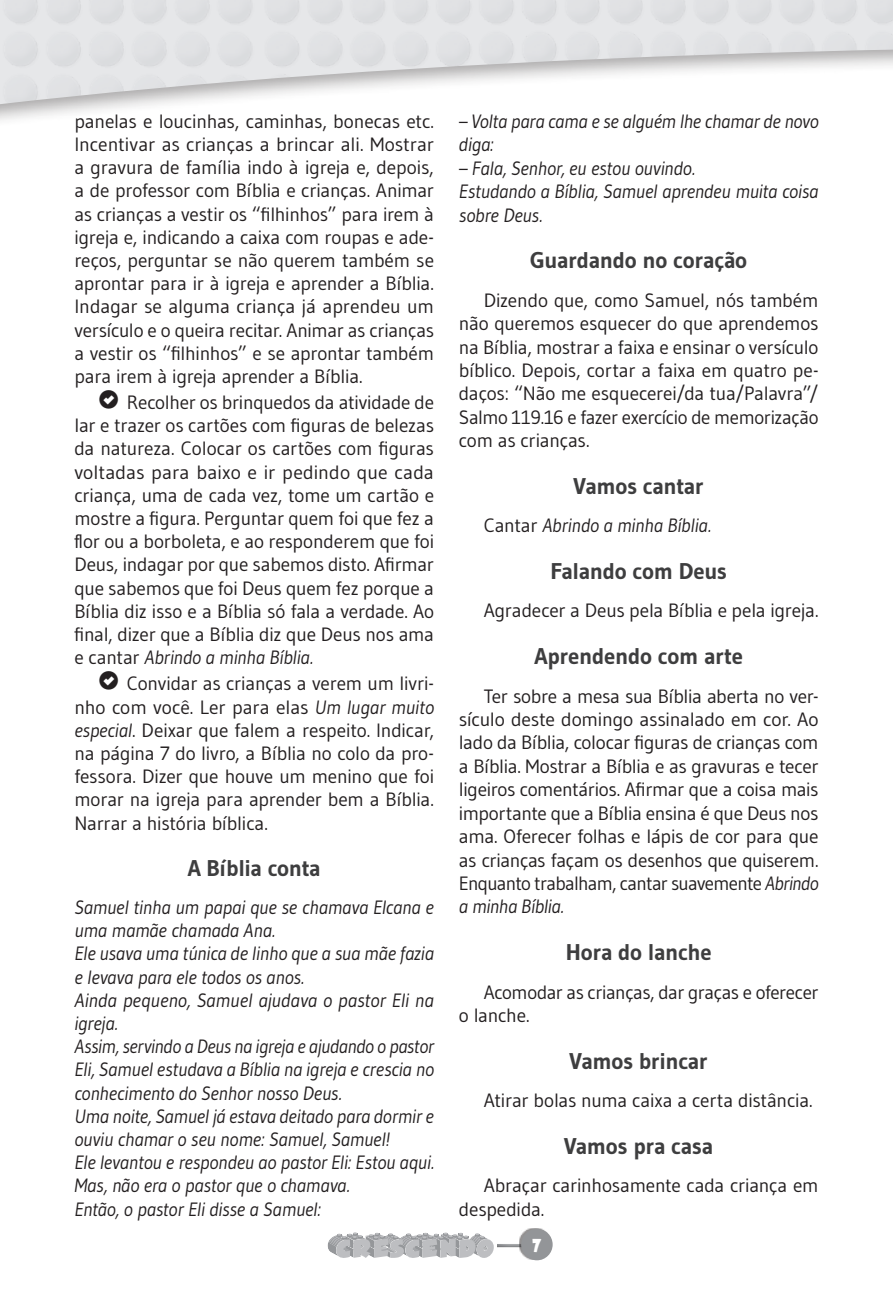
<style>
.page{position:relative;width:893px;height:1290px;background:#fff}
.page>*{position:absolute;margin:0;border:0;box-sizing:border-box;transform-origin:0 0}
.SUB{font:700 22.75px "Gudea";letter-spacing:-.015em;color:#3e3e3f}
.texto{font:19.25px/23.1px "Gudea";letter-spacing:-.015em;color:#231f20;text-align:justify}
.texto_bilbia{font:italic 19.25px/23.1px "Gudea";letter-spacing:-.015em;color:#231f20}
.texto-2{font:italic 19.25px "Gudea";letter-spacing:-.015em;color:#231f20}
.t1{font:17.5px "Showcard Gothic";color:#fff}
.s1{font-style:italic}
.s2{font-style:normal}
</style>
<div class="page">
<div style="left:494px;top:1241px;width:43px;height:7px;background:#231f20;opacity:.75"></div>
<div style="left:519px;top:1228px;width:32px;height:31px;background:#231f20;opacity:.5"></div>
<div style="left:521px;top:1229px;width:32px;height:31px;background:#939598;border-radius:50%"></div>
<div style="left:325px;top:1229px;width:172px;height:31px;background:#fff"></div>
<svg style="left:328px;top:1232px;width:166px;height:26px"></svg>
<p class="texto" style="left:74px;top:109px;width:361px">panelas e loucinhas, caminhas, bonecas etc.<br>Incentivar as crianças a brincar ali. Mostrar a gravura de família indo à igreja e, depois, a de professor com Bíblia e crianças. Animar as crianças a vestir os “filhinhos” para irem à igreja e, indicando a caixa com roupas e ade&shy;reços, perguntar se não querem também se aprontar para ir à igreja e aprender a Bíblia.<br>Indagar se alguma criança já aprendeu um versículo e o queira recitar. Animar as crianças a vestir os “filhinhos” e se aprontar também para irem à igreja aprender a Bíblia.</p>
<p class="texto" style="left:74px;top:390px;width:361px;text-indent:25px">□ Recolher os brinquedos da atividade de lar e trazer os cartões com figuras de belezas da natureza. Colocar os cartões com figuras voltadas para baixo e ir pedindo que cada criança, uma de cada vez, tome um cartão e mostre a figura. Perguntar quem foi que fez a flor ou a borboleta, e ao responderem que foi Deus, indagar por que sabemos disto. Afirmar que sabemos que foi Deus quem fez porque a Bíblia diz isso e a Bíblia só fala a verdade. Ao final, dizer que a Bíblia diz que Deus nos ama e cantar <span class="s1">Abrindo a minha Bíblia.</span></p>
<p class="texto" style="left:74px;top:672px;width:361px;text-indent:25px">□ Convidar as crianças a verem um livri&shy;nho com você. Ler para elas <span class="s1">Um lugar muito especial</span>. Deixar que falem a respeito. Indicar, na página 7 do livro, a Bíblia no colo da pro&shy;fessora. Dizer que houve um menino que foi morar na igreja para aprender bem a Bíblia.<br>Narrar a história bíblica.</p>
<p class="SUB" style="left:188px;top:854px;width:134px">A Bíblia conta</p>
<p class="texto_bilbia" style="left:74px;top:895px;width:361px">Samuel tinha um papai que se chamava Elcana e uma mamãe chamada Ana.</p>
<p class="texto_bilbia" style="left:74px;top:942px;width:361px">Ele usava uma túnica de linho que a sua mãe fazia e levava para ele todos os anos.</p>
<p class="texto_bilbia" style="left:74px;top:988px;width:361px">Ainda pequeno, Samuel ajudava o pastor Eli na igreja.</p>
<p class="texto_bilbia" style="left:74px;top:1034px;width:361px;text-align:justify">Assim, servindo a Deus na igreja e ajudando o pastor Eli, Samuel estudava a Bíblia na igreja e crescia no conhecimento do Senhor nosso Deus.</p>
<p class="texto_bilbia" style="left:74px;top:1104px;width:361px">Uma noite, Samuel já estava deitado para dormir e ouviu chamar o seu nome: Samuel, Samuel!</p>
<p class="texto_bilbia" style="left:74px;top:1150px;width:361px">Ele levantou e respondeu ao pastor Eli: Estou aqui.</p>
<p class="texto_bilbia" style="left:74px;top:1174px;width:277px">Mas, não era o pastor que o chamava.</p>
<p class="texto_bilbia" style="left:74px;top:1197px;width:248px">Então, o pastor Eli disse a Samuel:</p>
<p class="texto_bilbia" style="left:459px;top:109px;width:361px">– Volta para cama e se alguém lhe chamar de novo diga:</p>
<p class="texto_bilbia" style="left:459px;top:156px;width:238px">– Fala, Senhor, eu estou ouvindo.</p>
<p class="texto_bilbia" style="left:459px;top:179px;width:361px">Estudando a Bíblia, Samuel aprendeu muita coisa sobre Deus.</p>
<p class="SUB" style="left:530px;top:246px;width:219px">Guardando no coração</p>
<p class="texto" style="left:459px;top:288px;width:361px;text-indent:25px">Dizendo que, como Samuel, nós também não queremos esquecer do que aprendemos na Bíblia, mostrar a faixa e ensinar o versículo bíblico. Depois, cortar a faixa em quatro pe&shy;daços: “Não me esquecerei/da tua/Palavra”/ Salmo 119.16 e fazer exercício de memorização com as crianças.</p>
<p class="SUB" style="left:574px;top:472px;width:132px">Vamos cantar</p>
<p class="texto-2" style="left:484px;top:514px;width:229px"><span class="s2">Cantar</span> Abrindo a minha Bíblia.</p>
<p class="SUB" style="left:550px;top:557px;width:178px">Falando com Deus</p>
<p class="texto" style="left:484px;top:599px;width:336px">Agradecer a Deus pela Bíblia e pela igreja.</p>
<p class="SUB" style="left:534px;top:642px;width:210px">Aprendendo com arte</p>
<p class="texto" style="left:459px;top:684px;width:361px;text-indent:25px">Ter sobre a mesa sua Bíblia aberta no ver&shy;sículo deste domingo assinalado em cor. Ao lado da Bíblia, colocar figuras de crianças com a Bíblia. Mostrar a Bíblia e as gravuras e tecer ligeiros comentários. Afirmar que a coisa mais importante que a Bíblia ensina é que Deus nos ama. Oferecer folhas e lápis de cor para que as crianças façam os desenhos que quiserem.<br>Enquanto trabalham, cantar suavemente <span class="s1">Abrindo a minha Bíblia.</span></p>
<p class="SUB" style="left:566px;top:938px;width:148px">Hora do lanche</p>
<p class="texto" style="left:459px;top:980px;width:361px;text-indent:25px">Acomodar as crianças, dar graças e oferecer o lanche.</p>
<p class="SUB" style="left:570px;top:1046px;width:140px">Vamos brincar</p>
<p class="texto" style="left:484px;top:1088px;width:331px">Atirar bolas numa caixa a certa distância.</p>
<p class="SUB" style="left:564px;top:1132px;width:151px">Vamos pra casa</p>
<p class="texto" style="left:459px;top:1173px;width:361px;text-indent:25px">Abraçar carinhosamente cada criança em despedida.</p>
<p class="t1" style="left:532px;top:1233px;width:11px">7</p>
</div>
